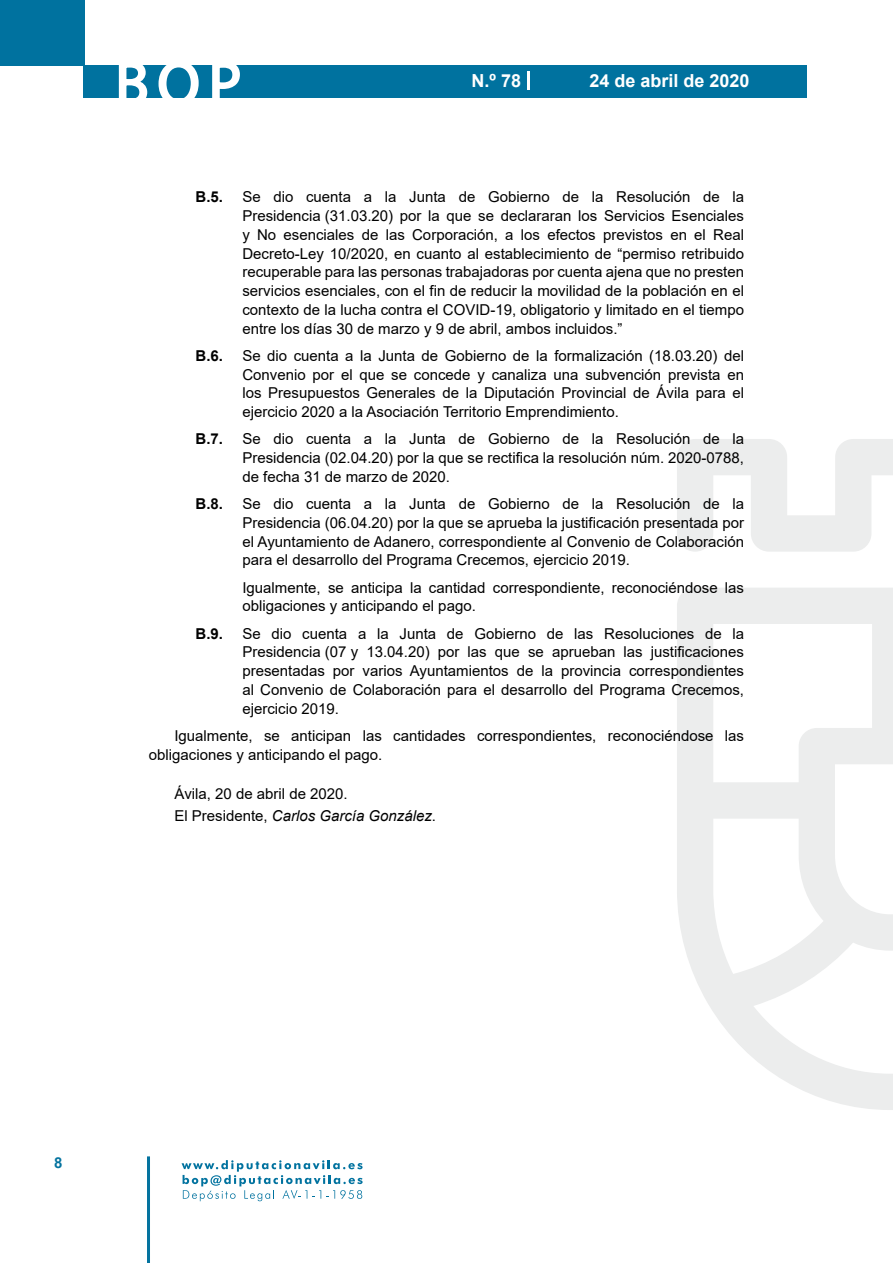
<style>
.page{position:relative;width:893px;height:1263px;background:#fff}
.page>*{position:absolute;margin:0;border:0;box-sizing:border-box;transform-origin:0 0}
.t1{font:500 61.5px "Avant Garde";color:#fff}
.t2{font:700 18px "Arial";color:#fff}
.t3{font:15px/18.8px "Arial";color:#000;text-align:justify}
.t4{font:700 15px "Arial";color:#000}
.t5{font:700 15px "Arial";color:#04739f}
.s1{font-style:italic}
</style>
<div class="page">
<div style="left:0;top:0;width:85px;height:65px;background:#00729f"></div>
<div style="left:84px;top:65px;width:723px;height:33px;background:#00729f"></div>
<svg style="left:118px;top:65px;width:30px;height:33px"></svg>
<svg style="left:158px;top:65px;width:41px;height:33px"></svg>
<svg style="left:212px;top:65px;width:28px;height:33px"></svg>
<svg style="left:182px;top:1160px;width:181px;height:41px"></svg>
<hr style="left:147px;top:1156px;width:3px;height:107px;background:#04739f">
<svg style="left:528px;top:71px;width:2px;height:19px"></svg>
<svg style="left:677px;top:439px;width:216px;height:671px"></svg>
<h1 class="t1" style="left:115px;top:46px;width:128px">BOP</h1>
<p class="t2" style="left:472px;top:68px;width:51px">N.º 78</p>
<p class="t2" style="left:589px;top:68px;width:162px">24 de abril de 2020</p>
<p class="t4" style="left:196px;top:186px;width:29px">B.5.</p>
<p class="t3" style="left:242px;top:188px;width:503px">Se dio cuenta a la Junta de Gobierno de la Resolución de la Presidencia (31.03.20) por la que se declararan los Servicios Esenciales y No esenciales de las Corporación, a los efectos previstos en el Real Decreto-Ley 10/2020, en cuanto al establecimiento de “permiso retribuido recuperable para las personas trabajadoras por cuenta ajena que no presten servicios esenciales, con el fin de reducir la movilidad de la población en el contexto de la lucha contra el COVID-19, obligatorio y limitado en el tiempo entre los días 30 de marzo y 9 de abril, ambos incluidos.”</p>
<p class="t4" style="left:196px;top:345px;width:29px">B.6.</p>
<p class="t3" style="left:242px;top:346px;width:503px">Se dio cuenta a la Junta de Gobierno de la formalización (18.03.20) del Convenio por el que se concede y canaliza una subvención prevista en los Presupuestos Generales de la Diputación Provincial de Ávila para el ejercicio 2020 a la Asociación Territorio Emprendimiento.</p>
<p class="t4" style="left:196px;top:428px;width:29px">B.7.</p>
<p class="t3" style="left:242px;top:430px;width:503px">Se dio cuenta a la Junta de Gobierno de la Resolución de la Presidencia (02.04.20) por la que se rectifica la resolución núm. 2020-0788, de fecha 31 de marzo de 2020.</p>
<p class="t4" style="left:196px;top:493px;width:29px">B.8.</p>
<p class="t3" style="left:242px;top:494px;width:503px">Se dio cuenta a la Junta de Gobierno de la Resolución de la Presidencia (06.04.20) por la que se aprueba la justificación presentada por el Ayuntamiento de Adanero, correspondiente al Convenio de Colaboración para el desarrollo del Programa Crecemos, ejercicio 2019.</p>
<p class="t3" style="left:242px;top:578px;width:503px">Igualmente, se anticipa la cantidad correspondiente, reconociéndose las obligaciones y anticipando el pago.</p>
<p class="t4" style="left:196px;top:623px;width:29px">B.9.</p>
<p class="t3" style="left:242px;top:624px;width:503px">Se dio cuenta a la Junta de Gobierno de las Resoluciones de la Presidencia (07 y 13.04.20) por las que se aprueban las justificaciones presentadas por varios Ayuntamientos de la provincia correspondientes al Convenio de Colaboración para el desarrollo del Programa Crecemos, ejercicio 2019.</p>
<p class="t3" style="left:149px;top:726px;width:597px;text-indent:26px">Igualmente, se anticipan las cantidades correspondientes, reconociéndose las obligaciones y anticipando el pago.</p>
<p class="t3" style="left:174px;top:782px;width:263px;line-height:22.2px">Ávila, 20 de abril de 2020.<br>El Presidente, <span class="s1">Carlos García González</span>.</p>
<p class="t5" style="left:54px;top:1152px;width:10px">8</p>
</div>
